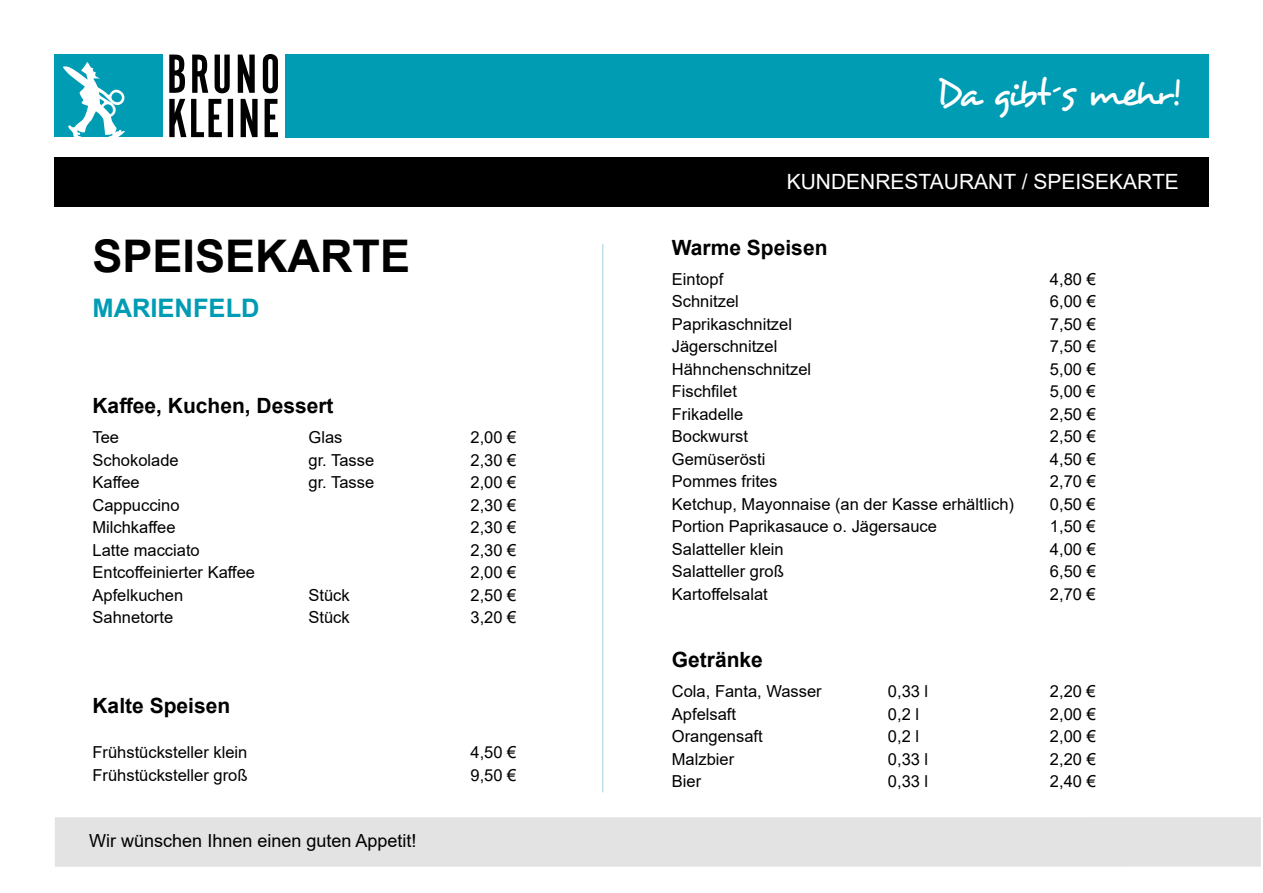
<style>
.page{position:relative;width:1263px;height:893px;background:#fff}
.page>*{position:absolute;margin:0;border:0;box-sizing:border-box;transform-origin:0 0}
.t1{font:700 45px "Arial";color:#000}
.t2{font:37.5px "Desyrel";letter-spacing:-.08em;color:#fff}
.t3{font:700 25.5px "Arial";color:#009cb4}
.t4{font:700 21px "Arial";color:#000}
.t5{font:21px "Arial";color:#fff}
.t6{font:18px "Arial";color:#000}
.t7{font:16.5px "Arial";color:#000}
</style>
<div class="page">
<div style="left:55px;top:817px;width:1206px;height:50px;background:#e3e3e3"></div>
<div style="left:285px;top:55px;width:923px;height:83px;background:#009cb4"></div>
<div style="left:54px;top:55px;width:109px;height:82px;background:#009cb4"></div>
<svg style="left:63px;top:62px;width:62px;height:75px"></svg>
<svg style="left:169px;top:99px;width:109px;height:38px"></svg>
<svg style="left:169px;top:55px;width:16px;height:38px"></svg>
<svg style="left:192px;top:55px;width:16px;height:38px"></svg>
<svg style="left:215px;top:55px;width:15px;height:38px"></svg>
<svg style="left:238px;top:55px;width:17px;height:38px"></svg>
<svg style="left:263px;top:54px;width:15px;height:39px"></svg>
<div style="left:54px;top:157px;width:1155px;height:50px;background:#000"></div>
<hr style="left:602px;top:244px;width:1px;height:548px;background:#bee2eb">
<h1 class="t1" style="left:92px;top:225px;width:319px">SPEISEKARTE</h1>
<h3 class="t3" style="left:92px;top:290px;width:169px">MARIENFELD</h3>
<p class="t4" style="left:92px;top:391px;width:243px">Kaffee, Kuchen, Dessert</p>
<p class="t7" style="left:92px;top:426px;width:28px">Tee</p>
<p class="t7" style="left:308px;top:426px;width:35px">Glas</p>
<p class="t7" style="left:470px;top:426px;width:47px">2,00 €</p>
<p class="t7" style="left:92px;top:448px;width:88px">Schokolade</p>
<p class="t7" style="left:308px;top:448px;width:67px">gr. Tasse</p>
<p class="t7" style="left:470px;top:448px;width:47px">2,30 €</p>
<p class="t7" style="left:92px;top:471px;width:49px">Kaffee</p>
<p class="t7" style="left:308px;top:471px;width:67px">gr. Tasse</p>
<p class="t7" style="left:470px;top:471px;width:47px">2,00 €</p>
<p class="t7" style="left:92px;top:493px;width:89px">Cappuccino</p>
<p class="t7" style="left:471px;top:493px;width:47px">2,30 €</p>
<p class="t7" style="left:92px;top:516px;width:85px">Milchkaffee</p>
<p class="t7" style="left:470px;top:516px;width:47px">2,30 €</p>
<p class="t7" style="left:92px;top:538px;width:109px">Latte macciato</p>
<p class="t7" style="left:471px;top:538px;width:47px">2,30 €</p>
<p class="t7" style="left:92px;top:561px;width:164px">Entcoffeinierter Kaffee</p>
<p class="t7" style="left:470px;top:561px;width:47px">2,00 €</p>
<p class="t7" style="left:92px;top:583px;width:92px">Apfelkuchen</p>
<p class="t7" style="left:308px;top:583px;width:43px">Stück</p>
<p class="t7" style="left:471px;top:583px;width:47px">2,50 €</p>
<p class="t7" style="left:92px;top:606px;width:82px">Sahnetorte</p>
<p class="t7" style="left:308px;top:606px;width:43px">Stück</p>
<p class="t7" style="left:471px;top:606px;width:47px">3,20 €</p>
<p class="t4" style="left:92px;top:691px;width:139px">Kalte Speisen</p>
<p class="t7" style="left:92px;top:741px;width:156px">Frühstücksteller klein</p>
<p class="t7" style="left:470px;top:741px;width:47px">4,50 €</p>
<p class="t7" style="left:92px;top:763px;width:156px">Frühstücksteller groß</p>
<p class="t7" style="left:470px;top:763px;width:47px">9,50 €</p>
<p class="t6" style="left:89px;top:828px;width:329px">Wir wünschen Ihnen einen guten Appetit!</p>
<h2 class="t2" style="left:937px;top:70px;width:245px">Da gibt´s mehr!</h2>
<p class="t5" style="left:787px;top:167px;width:394px">KUNDENRESTAURANT / SPEISEKARTE</p>
<p class="t4" style="left:672px;top:233px;width:157px">Warme Speisen</p>
<p class="t7" style="left:672px;top:268px;width:53px">Eintopf</p>
<p class="t7" style="left:1050px;top:268px;width:47px">4,80 €</p>
<p class="t7" style="left:672px;top:290px;width:68px">Schnitzel</p>
<p class="t7" style="left:1050px;top:290px;width:47px">6,00 €</p>
<p class="t7" style="left:672px;top:313px;width:122px">Paprikaschnitzel</p>
<p class="t7" style="left:1050px;top:313px;width:47px">7,50 €</p>
<p class="t7" style="left:672px;top:335px;width:107px">Jägerschnitzel</p>
<p class="t7" style="left:1050px;top:335px;width:47px">7,50 €</p>
<p class="t7" style="left:672px;top:358px;width:141px">Hähnchenschnitzel</p>
<p class="t7" style="left:1050px;top:358px;width:47px">5,00 €</p>
<p class="t7" style="left:672px;top:380px;width:67px">Fischfilet</p>
<p class="t7" style="left:1050px;top:380px;width:47px">5,00 €</p>
<p class="t7" style="left:672px;top:403px;width:73px">Frikadelle</p>
<p class="t7" style="left:1050px;top:403px;width:47px">2,50 €</p>
<p class="t7" style="left:672px;top:425px;width:78px">Bockwurst</p>
<p class="t7" style="left:1050px;top:425px;width:47px">2,50 €</p>
<p class="t7" style="left:672px;top:448px;width:95px">Gemüserösti</p>
<p class="t7" style="left:1050px;top:448px;width:47px">4,50 €</p>
<p class="t7" style="left:672px;top:470px;width:107px">Pommes frites</p>
<p class="t7" style="left:1050px;top:470px;width:47px">2,70 €</p>
<p class="t7" style="left:672px;top:493px;width:344px">Ketchup, Mayonnaise (an der Kasse erhältlich)</p>
<p class="t7" style="left:1050px;top:493px;width:47px">0,50 €</p>
<p class="t7" style="left:672px;top:515px;width:267px">Portion Paprikasauce o. Jägersauce</p>
<p class="t7" style="left:1050px;top:515px;width:47px">1,50 €</p>
<p class="t7" style="left:672px;top:538px;width:113px">Salatteller klein</p>
<p class="t7" style="left:1050px;top:538px;width:47px">4,00 €</p>
<p class="t7" style="left:672px;top:560px;width:113px">Salatteller groß</p>
<p class="t7" style="left:1050px;top:560px;width:47px">6,50 €</p>
<p class="t7" style="left:672px;top:583px;width:97px">Kartoffelsalat</p>
<p class="t7" style="left:1050px;top:583px;width:47px">2,70 €</p>
<p class="t4" style="left:672px;top:645px;width:93px">Getränke</p>
<p class="t7" style="left:672px;top:680px;width:151px">Cola, Fanta, Wasser</p>
<p class="t7" style="left:888px;top:680px;width:42px">0,33 l</p>
<p class="t7" style="left:1050px;top:680px;width:47px">2,20 €</p>
<p class="t7" style="left:672px;top:703px;width:66px">Apfelsaft</p>
<p class="t7" style="left:888px;top:703px;width:33px">0,2 l</p>
<p class="t7" style="left:1050px;top:703px;width:47px">2,00 €</p>
<p class="t7" style="left:672px;top:725px;width:92px">Orangensaft</p>
<p class="t7" style="left:888px;top:725px;width:33px">0,2 l</p>
<p class="t7" style="left:1050px;top:725px;width:47px">2,00 €</p>
<p class="t7" style="left:672px;top:748px;width:64px">Malzbier</p>
<p class="t7" style="left:888px;top:748px;width:42px">0,33 l</p>
<p class="t7" style="left:1050px;top:748px;width:47px">2,20 €</p>
<p class="t7" style="left:672px;top:770px;width:31px">Bier</p>
<p class="t7" style="left:888px;top:770px;width:42px">0,33 l</p>
<p class="t7" style="left:1050px;top:770px;width:47px">2,40 €</p>
</div>
